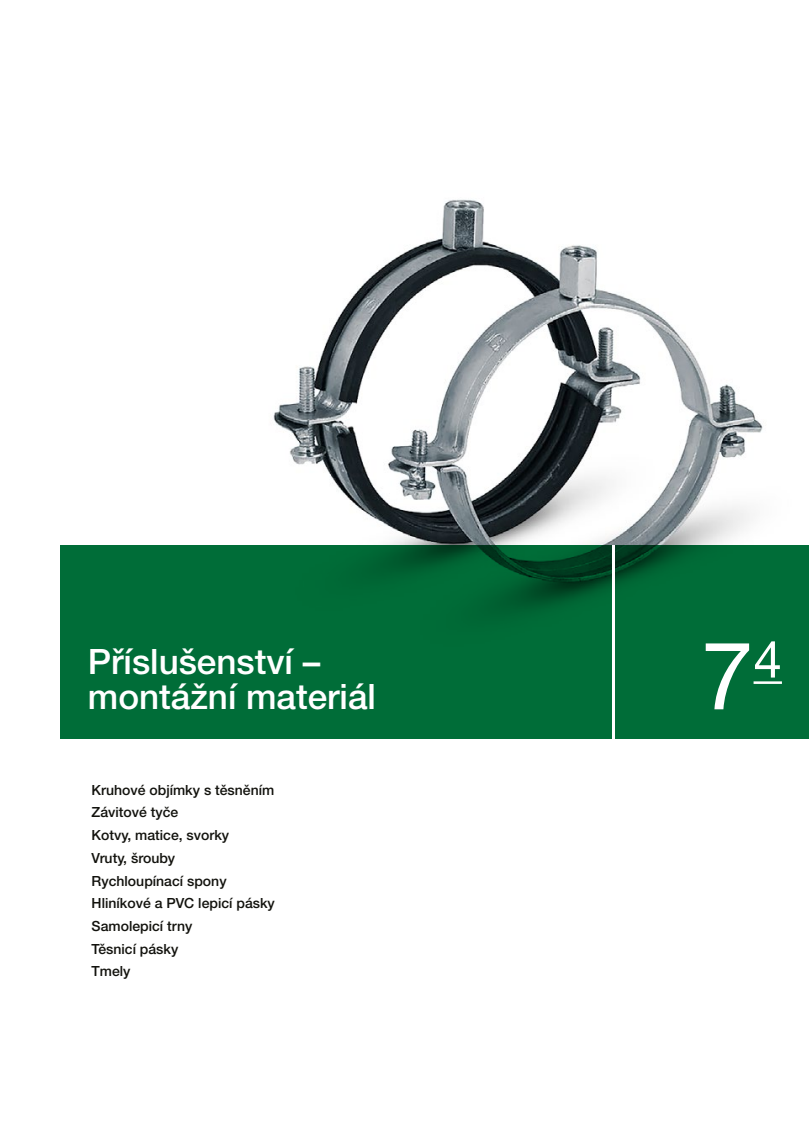
<style>
.page{position:relative;width:809px;height:1141px;background:#fff}
.page>*{position:absolute;margin:0;border:0;box-sizing:border-box;transform-origin:0 0}
.t1{font:94.5px "Helvetica Neue LT Pro";color:#fff}
.t2{font:500 35px/35px "Helvetica Neue LT Pro";color:#fff}
.t3{font:500 14px/22.8px "Helvetica Neue LT Pro";color:#12120d}
</style>
<div class="page">
<img style="left:273px;top:199px;width:490px;height:346px">
<div style="left:615px;top:545px;width:194px;height:193px;background:#006d38"></div>
<div style="left:60px;top:545px;width:553px;height:193px;background:#006d38"></div>
<hr style="left:753px;top:681px;width:29px;height:3px;background:#fff">
<hr style="left:612px;top:545px;width:3px;height:193px;background:#fff">
<h2 class="t2" style="left:88px;top:644px;width:289px">Příslušenství – montážní materiál</h2>
<h1 class="t1" style="left:701px;top:619px;width:82px">7<sup>4</sup></h1>
<p class="t3" style="left:92px;top:778px;width:185px">Kruhové objímky s těsněním<br>Závitové tyče<br>Kotvy, matice, svorky<br>Vruty, šrouby<br>Rychloupínací spony<br>Hliníkové a PVC lepicí pásky<br>Samolepicí trny<br>Těsnicí pásky<br>Tmely</p>
</div>
